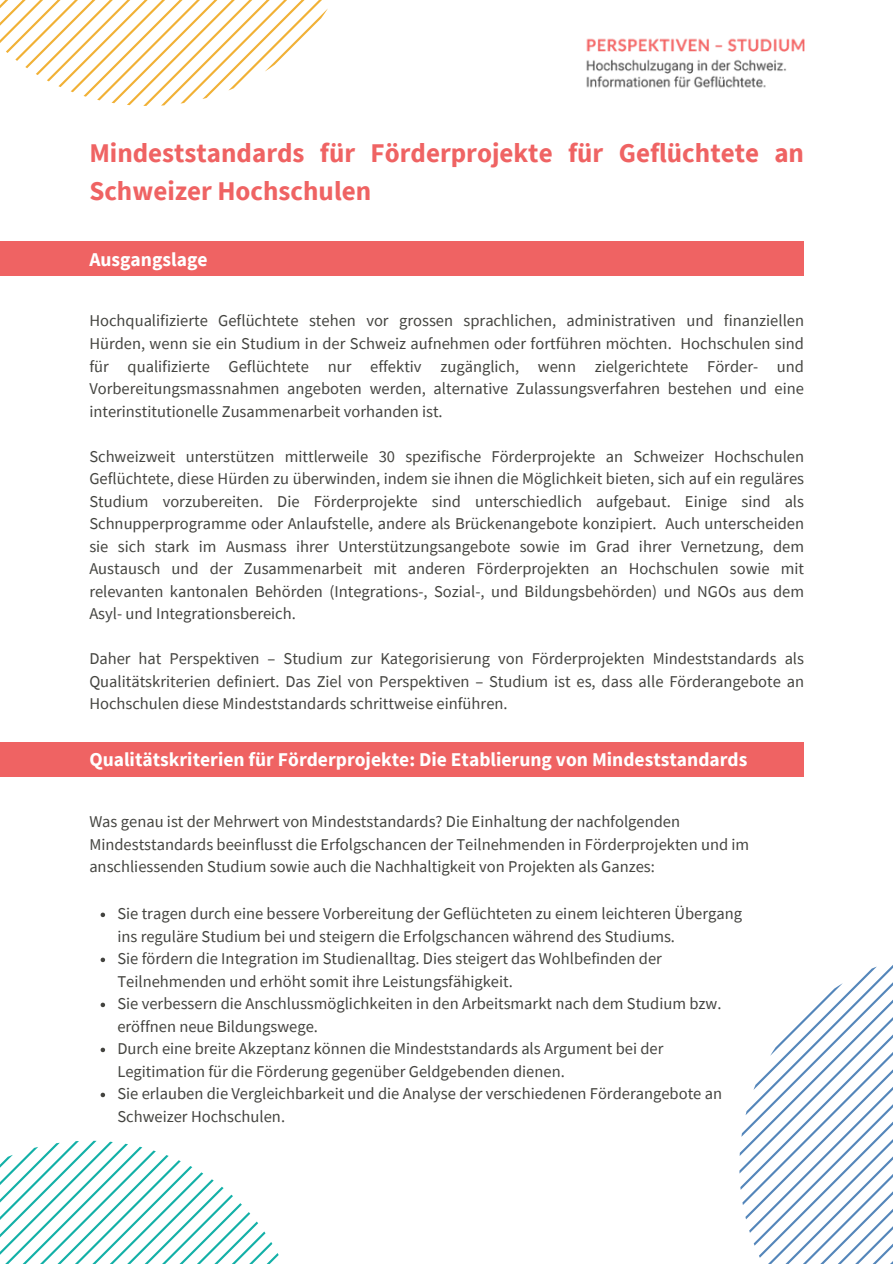
<style>
.page{position:relative;width:893px;height:1264px;background:#fff}
.page>*{position:absolute;margin:0;border:0;box-sizing:border-box;transform-origin:0 0}
.t1{font:700 27px/37.2px "Source Sans Pro";color:#ef6363}
.t2{font:700 19.5px "Source Sans Pro";color:#fff}
.t3{font:16.5px/22.5px "Source Sans Pro";color:#444440}
</style>
<div class="page">
<img style="left:586px;top:38px;width:219px;height:50px">
<div style="left:0;top:241px;width:804px;height:35px;background:#ef6363"></div>
<div style="left:0;top:742px;width:804px;height:34px;background:#ef6363"></div>
<svg style="left:101px;top:912px;width:4px;height:5px"></svg>
<svg style="left:101px;top:957px;width:4px;height:5px"></svg>
<svg style="left:101px;top:1002px;width:4px;height:5px"></svg>
<svg style="left:101px;top:1047px;width:4px;height:5px"></svg>
<svg style="left:101px;top:1092px;width:4px;height:5px"></svg>
<svg style="left:739px;top:966px;width:153px;height:297px"></svg>
<svg style="left:0;top:0;width:328px;height:106px"></svg>
<svg style="left:0;top:1140px;width:278px;height:123px"></svg>
<p class="t1" style="left:89px;top:134px;width:716px">Mindeststandards für Förderprojekte für Geflüchtete an<br>Schweizer Hochschulen</p>
<h1 class="t2" style="left:89px;top:246px;width:120px">Ausgangslage</h1>
<h2 class="t3" style="left:89px;top:309px;width:716px;text-align:justify">Hochqualifizierte Geflüchtete stehen vor grossen sprachlichen, administrativen und finanziellen Hürden, wenn sie ein Studium in der Schweiz aufnehmen oder fortführen möchten. Hochschulen sind für qualifizierte Geflüchtete nur effektiv zugänglich, wenn zielgerichtete Förder- und Vorbereitungsmassnahmen angeboten werden, alternative Zulassungsverfahren bestehen und eine interinstitutionelle Zusammenarbeit vorhanden ist.</h2>
<p class="t3" style="left:89px;top:444px;width:716px;text-align:justify">Schweizweit unterstützen mittlerweile 30 spezifische Förderprojekte an Schweizer Hochschulen Geflüchtete, diese Hürden zu überwinden, indem sie ihnen die Möglichkeit bieten, sich auf ein reguläres Studium vorzubereiten. Die Förderprojekte sind unterschiedlich aufgebaut. Einige sind als Schnupperprogramme oder Anlaufstelle, andere als Brückenangebote konzipiert. Auch unterscheiden sie sich stark im Ausmass ihrer Unterstützungsangebote sowie im Grad ihrer Vernetzung, dem Austausch und der Zusammenarbeit mit anderen Förderprojekten an Hochschulen sowie mit relevanten kantonalen Behörden (Integrations-, Sozial-, und Bildungsbehörden) und NGOs aus dem Asyl- und Integrationsbereich.</p>
<p class="t3" style="left:89px;top:647px;width:716px;text-align:justify">Daher hat Perspektiven – Studium zur Kategorisierung von Förderprojekten Mindeststandards als Qualitätskriterien definiert. Das Ziel von Perspektiven – Studium ist es, dass alle Förderangebote an Hochschulen diese Mindeststandards schrittweise einführen.</p>
<p class="t2" style="left:89px;top:747px;width:659px">Qualitätskriterien für Förderprojekte: Die Etablierung von Mindeststandards</p>
<h2 class="t3" style="left:89px;top:809px;width:661px">Was genau ist der Mehrwert von Mindeststandards? Die Einhaltung der nachfolgenden<br>Mindeststandards beeinflusst die Erfolgschancen der Teilnehmenden in Förderprojekten und im anschliessenden Studium sowie auch die Nachhaltigkeit von Projekten als Ganzes:</h2>
<p class="t3" style="left:117px;top:902px;width:626px">Sie tragen durch eine bessere Vorbereitung der Geflüchteten zu einem leichteren Übergang ins reguläre Studium bei und steigern die Erfolgschancen während des Studiums.</p>
<p class="t3" style="left:117px;top:947px;width:546px">Sie fördern die Integration im Studienalltag. Dies steigert das Wohlbefinden der<br>Teilnehmenden und erhöht somit ihre Leistungsfähigkeit.</p>
<p class="t3" style="left:117px;top:992px;width:605px">Sie verbessern die Anschlussmöglichkeiten in den Arbeitsmarkt nach dem Studium bzw. eröffnen neue Bildungswege.</p>
<p class="t3" style="left:117px;top:1037px;width:547px">Durch eine breite Akzeptanz können die Mindeststandards als Argument bei der<br>Legitimation für die Förderung gegenüber Geldgebenden dienen.</p>
<p class="t3" style="left:117px;top:1082px;width:606px">Sie erlauben die Vergleichbarkeit und die Analyse der verschiedenen Förderangebote an<br>Schweizer Hochschulen.</p>
</div>
